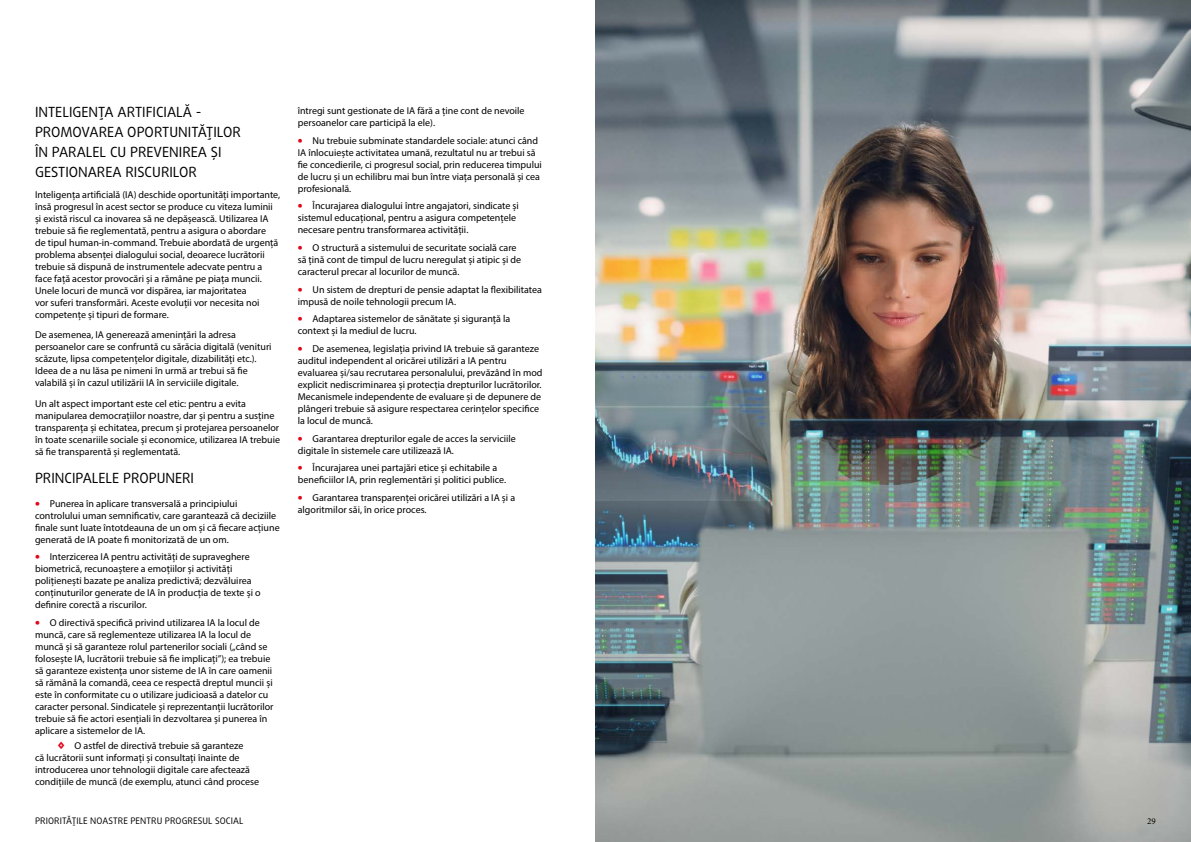
<style>
.page{position:relative;width:1191px;height:842px;background:#fff}
.page>*{position:absolute;margin:0;border:0;box-sizing:border-box;transform-origin:0 0}
.t1{font:14px/20px "Daxline Pro";color:#000}
.t2{font:10px/12px "Myriad Pro";color:#000}
.t3{font:9px "Daxline Pro";letter-spacing:.01em;color:#000}
.t4{font:9px "Minion Pro";color:#000}
.s1{font-family:"Daxline Pro";font-weight:900;color:#e3051a}
</style>
<div class="page">
<img style="left:595px;top:0;width:596px;height:842px">
<h1 class="t1" style="left:35px;top:103px;width:207px">INTELIGENȚA ARTIFICIALĂ -<br>PROMOVAREA OPORTUNITĂȚILOR<br>ÎN PARALEL CU PREVENIREA ȘI<br>GESTIONAREA RISCURILOR</h1>
<p class="t2" style="left:35px;top:188px;width:247px">Inteligența artificială (IA) deschide oportunități importante, însă progresul în acest sector se produce cu viteza luminii și există riscul ca inovarea să ne depășească. Utilizarea IA trebuie să fie reglementată, pentru a asigura o abordare<br>de tipul human-in-command. Trebuie abordată de urgență problema absenței dialogului social, deoarece lucrătorii trebuie să dispună de instrumentele adecvate pentru a face față acestor provocări și a rămâne pe piața muncii.<br>Unele locuri de muncă vor dispărea, iar majoritatea<br>vor suferi transformări. Aceste evoluții vor necesita noi competențe și tipuri de formare.</p>
<p class="t2" style="left:35px;top:329px;width:238px">De asemenea, IA generează amenințări la adresa persoanelor care se confruntă cu sărăcia digitală (venituri scăzute, lipsa competențelor digitale, dizabilități etc.).<br>Ideea de a nu lăsa pe nimeni în urmă ar trebui să fie valabilă și în cazul utilizării IA în serviciile digitale.</p>
<p class="t2" style="left:35px;top:397px;width:247px">Un alt aspect important este cel etic: pentru a evita manipularea democrațiilor noastre, dar și pentru a susține transparența și echitatea, precum și protejarea persoanelor în toate scenariile sociale și economice, utilizarea IA trebuie să fie transparentă și reglementată.</p>
<h1 class="t1" style="left:35px;top:469px;width:160px">PRINCIPALELE PROPUNERI</h1>
<p class="t2" style="left:35px;top:497px;width:246px"><span class="s1">•</span> Punerea în aplicare transversală a principiului controlului uman semnificativ, care garantează că deciziile finale sunt luate întotdeauna de un om și că fiecare acțiune generată de IA poate fi monitorizată de un om.</p>
<p class="t2" style="left:35px;top:551px;width:227px"><span class="s1">•</span> Interzicerea IA pentru activități de supraveghere biometrică, recunoaștere a emoțiilor și activități polițienești bazate pe analiza predictivă; dezvăluirea conținuturilor generate de IA în producția de texte și o definire corectă a riscurilor.</p>
<p class="t2" style="left:35px;top:617px;width:240px"><span class="s1">•</span> O directivă specifică privind utilizarea IA la locul de muncă, care să reglementeze utilizarea IA la locul de muncă și să garanteze rolul partenerilor sociali („când se folosește IA, lucrătorii trebuie să fie implicați”); ea trebuie să garanteze existența unor sisteme de IA în care oamenii să rămână la comandă, ceea ce respectă dreptul muncii și este în conformitate cu o utilizare judicioasă a datelor cu caracter personal. Sindicatele și reprezentanții lucrătorilor trebuie să fie actori esențiali în dezvoltarea și punerea în aplicare a sistemelor de IA.</p>
<p class="t2" style="left:35px;top:739px;width:226px;text-indent:23px"><span class="s1">◊</span> O astfel de directivă trebuie să garanteze<br>că lucrătorii sunt informați și consultați înainte de introducerea unor tehnologii digitale care afectează condițiile de muncă (de exemplu, atunci când procese</p>
<p class="t2" style="left:298px;top:105px;width:228px">întregi sunt gestionate de IA fără a ține cont de nevoile persoanelor care participă la ele).</p>
<p class="t2" style="left:298px;top:134px;width:246px"><span class="s1">•</span> Nu trebuie subminate standardele sociale: atunci când IA înlocuiește activitatea umană, rezultatul nu ar trebui să fie concedierile, ci progresul social, prin reducerea timpului de lucru și un echilibru mai bun între viața personală și cea profesională.</p>
<p class="t2" style="left:298px;top:200px;width:223px"><span class="s1">•</span> Încurajarea dialogului între angajatori, sindicate și sistemul educațional, pentru a asigura competențele necesare pentru transformarea activității.</p>
<p class="t2" style="left:298px;top:242px;width:225px"><span class="s1">•</span> O structură a sistemului de securitate socială care să țină cont de timpul de lucru neregulat și atipic și de caracterul precar al locurilor de muncă.</p>
<p class="t2" style="left:298px;top:283px;width:246px"><span class="s1">•</span> Un sistem de drepturi de pensie adaptat la flexibilitatea impusă de noile tehnologii precum IA.</p>
<p class="t2" style="left:298px;top:313px;width:214px"><span class="s1">•</span> Adaptarea sistemelor de sănătate și siguranță la context și la mediul de lucru.</p>
<p class="t2" style="left:298px;top:343px;width:246px"><span class="s1">•</span> De asemenea, legislația privind IA trebuie să garanteze auditul independent al oricărei utilizări a IA pentru evaluarea și/sau recrutarea personalului, prevăzând în mod explicit nediscriminarea și protecția drepturilor lucrătorilor.<br>Mecanismele independente de evaluare și de depunere de plângeri trebuie să asigure respectarea cerințelor specifice la locul de muncă.</p>
<p class="t2" style="left:298px;top:432px;width:220px"><span class="s1">•</span> Garantarea drepturilor egale de acces la serviciile digitale în sistemele care utilizează IA.</p>
<p class="t2" style="left:298px;top:462px;width:210px"><span class="s1">•</span> Încurajarea unei partajări etice și echitabile a beneficiilor IA, prin reglementări și politici publice.</p>
<p class="t2" style="left:298px;top:492px;width:219px"><span class="s1">•</span> Garantarea transparenței oricărei utilizări a IA și a algoritmilor săi, în orice proces.</p>
<p class="t3" style="left:35px;top:815px;width:210px">PRIORITĂȚILE NOASTRE PENTRU PROGRESUL SOCIAL</p>
<p class="t4" style="left:1147px;top:815px;width:10px">29</p>
</div>
